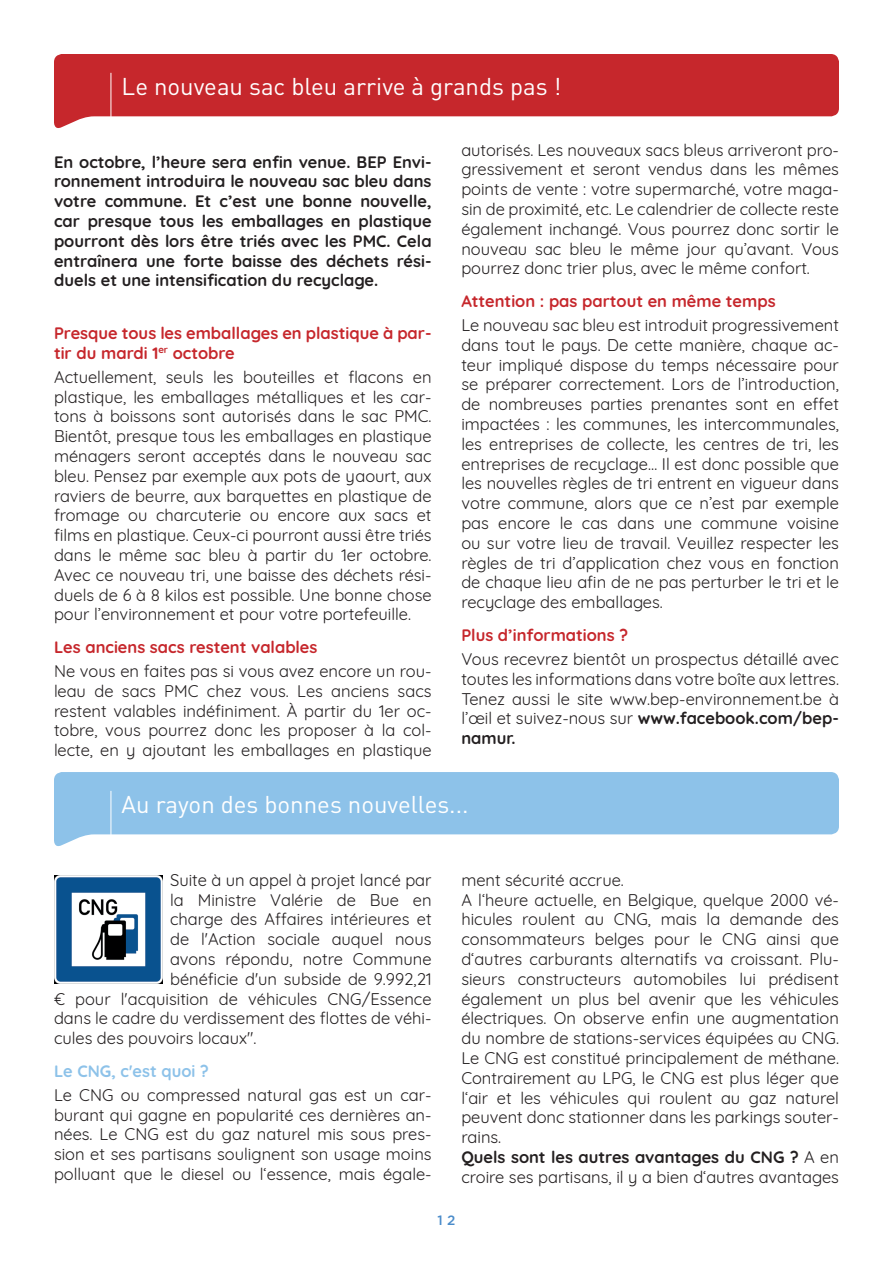
<style>
.page{position:relative;width:893px;height:1263px;background:#fff}
.page>*{position:absolute;margin:0;border:0;box-sizing:border-box;transform-origin:0 0}
.t1{font:24px "DINOT";color:#fff}
.t2{font:16.5px/19.8px "Quicksand";color:#231f20;text-align:justify}
.t3{font:700 16.5px/19.8px "Quicksand";color:#231f20;text-align:justify}
.t4{font:700 16.5px/19.8px "Quicksand";color:#c6272c}
.t5{font:700 16.5px "Quicksand";color:#8dc2e9}
.t6{font:500 13.5px "Gotham";color:#4b8cca}
.s1{font-weight:700}
</style>
<div class="page">
<svg style="left:54px;top:54px;width:785px;height:74px;background:#ce484c"></svg>
<hr style="left:111px;top:73px;width:1px;height:44px;background:#fff">
<svg style="left:54px;top:772px;width:785px;height:74px;background:#9ecbec"></svg>
<hr style="left:111px;top:791px;width:1px;height:44px;background:#fff">
<img style="left:54px;top:875px;width:109px;height:108px">
<h1 class="t1" style="left:122px;top:71px;width:441px">Le nouveau sac bleu arrive à grands pas !</h1>
<p class="t3" style="left:54px;top:150px;width:379px">En octobre, l’heure sera enfin venue. BEP Envi&shy;ronnement introduira le nouveau sac bleu dans votre commune. Et c’est une bonne nouvelle, car presque tous les emballages en plastique pourront dès lors être triés avec les PMC. Cela entraînera une forte baisse des déchets rési&shy;duels et une intensification du recyclage.</p>
<p class="t4" style="left:54px;top:322px;width:379px">Presque tous les emballages en plastique à par&shy;tir du mardi 1<sup>er</sup> octobre</p>
<p class="t2" style="left:54px;top:365px;width:379px">Actuellement, seuls les bouteilles et flacons en plastique, les emballages métalliques et les car&shy;tons à boissons sont autorisés dans le sac PMC.<br>Bientôt, presque tous les emballages en plastique ménagers seront acceptés dans le nouveau sac bleu. Pensez par exemple aux pots de yaourt, aux raviers de beurre, aux barquettes en plastique de fromage ou charcuterie ou encore aux sacs et films en plastique. Ceux-ci pourront aussi être triés dans le même sac bleu à partir du 1er octobre.<br>Avec ce nouveau tri, une baisse des déchets rési&shy;duels de 6 à 8 kilos est possible. Une bonne chose pour l’environnement et pour votre portefeuille.</p>
<p class="t4" style="left:54px;top:636px;width:265px">Les anciens sacs restent valables</p>
<p class="t2" style="left:54px;top:659px;width:379px">Ne vous en faites pas si vous avez encore un rou&shy;leau de sacs PMC chez vous. Les anciens sacs restent valables indéfiniment. À partir du 1er oc&shy;tobre, vous pourrez donc les proposer à la col&shy;lecte, en y ajoutant les emballages en plastique</p>
<p class="t2" style="left:461px;top:138px;width:379px">autorisés. Les nouveaux sacs bleus arriveront pro&shy;gressivement et seront vendus dans les mêmes points de vente : votre supermarché, votre maga&shy;sin de proximité, etc. Le calendrier de collecte reste également inchangé. Vous pourrez donc sortir le nouveau sac bleu le même jour qu’avant. Vous pourrez donc trier plus, avec le même confort.</p>
<p class="t4" style="left:461px;top:290px;width:316px">Attention : pas partout en même temps</p>
<p class="t2" style="left:461px;top:314px;width:379px">Le nouveau sac bleu est introduit progressivement dans tout le pays. De cette manière, chaque ac&shy;teur impliqué dispose du temps nécessaire pour se préparer correctement. Lors de l’introduction, de nombreuses parties prenantes sont en effet impactées : les communes, les intercommunales, les entreprises de collecte, les centres de tri, les entreprises de recyclage… Il est donc possible que les nouvelles règles de tri entrent en vigueur dans votre commune, alors que ce n’est par exemple pas encore le cas dans une commune voisine ou sur votre lieu de travail. Veuillez respecter les règles de tri d’application chez vous en fonction de chaque lieu afin de ne pas perturber le tri et le recyclage des emballages.</p>
<p class="t4" style="left:461px;top:624px;width:168px">Plus d’informations ?</p>
<p class="t2" style="left:461px;top:647px;width:379px">Vous recevrez bientôt un prospectus détaillé avec toutes les informations dans votre boîte aux lettres.<br>Tenez aussi le site www.bep-environnement.be à l’œil et suivez-nous sur <span class="s1">www.facebook.com/bep&shy;namur.</span></p>
<h1 class="t1" style="left:122px;top:789px;width:349px">Au rayon des bonnes nouvelles...</h1>
<p class="t2" style="left:170px;top:868px;width:263px">Suite à un appel à projet lancé par</p>
<p class="t2" style="left:170px;top:888px;width:263px">la Ministre Valérie de Bue en</p>
<p class="t2" style="left:170px;top:908px;width:263px">charge des Affaires intérieures et</p>
<p class="t2" style="left:170px;top:928px;width:263px">de l'Action sociale auquel nous</p>
<p class="t2" style="left:170px;top:947px;width:263px">avons répondu, notre Commune</p>
<p class="t2" style="left:170px;top:967px;width:263px">bénéficie d'un subside de 9.992,21</p>
<p class="t2" style="left:54px;top:987px;width:379px">€ pour l'acquisition de véhicules CNG/Essence</p>
<p class="t2" style="left:54px;top:1007px;width:379px">dans le cadre du verdissement des flottes de véhi-</p>
<p class="t2" style="left:54px;top:1027px;width:204px">cules des pouvoirs locaux".</p>
<p class="t5" style="left:54px;top:1057px;width:156px">Le CNG, c'est quoi ?</p>
<p class="t2" style="left:54px;top:1083px;width:379px">Le CNG ou compressed natural gas est un car&shy;burant qui gagne en popularité ces dernières an&shy;nées. Le CNG est du gaz naturel mis sous pres&shy;sion et ses partisans soulignent son usage moins polluant que le diesel ou l‘essence, mais égale-</p>
<p class="t2" style="left:461px;top:868px;width:379px;text-align:left">ment sécurité accrue.<br>A l‘heure actuelle, en Belgique, quelque 2000 vé&shy;hicules roulent au CNG, mais la demande des consommateurs belges pour le CNG ainsi que d‘autres carburants alternatifs va croissant. Plu&shy;sieurs constructeurs automobiles lui prédisent également un plus bel avenir que les véhicules électriques. On observe enfin une augmentation du nombre de stations-services équipées au CNG.<br>Le CNG est constitué principalement de méthane.<br>Contrairement au LPG, le CNG est plus léger que l‘air et les véhicules qui roulent au gaz naturel peuvent donc stationner dans les parkings souter&shy;rains.<br><span class="s1">Quels sont les autres avantages du CNG ?</span> A en croire ses partisans, il y a bien d‘autres avantages</p>
<p class="t6" style="left:437px;top:1211px;width:20px">1 2</p>
</div>
